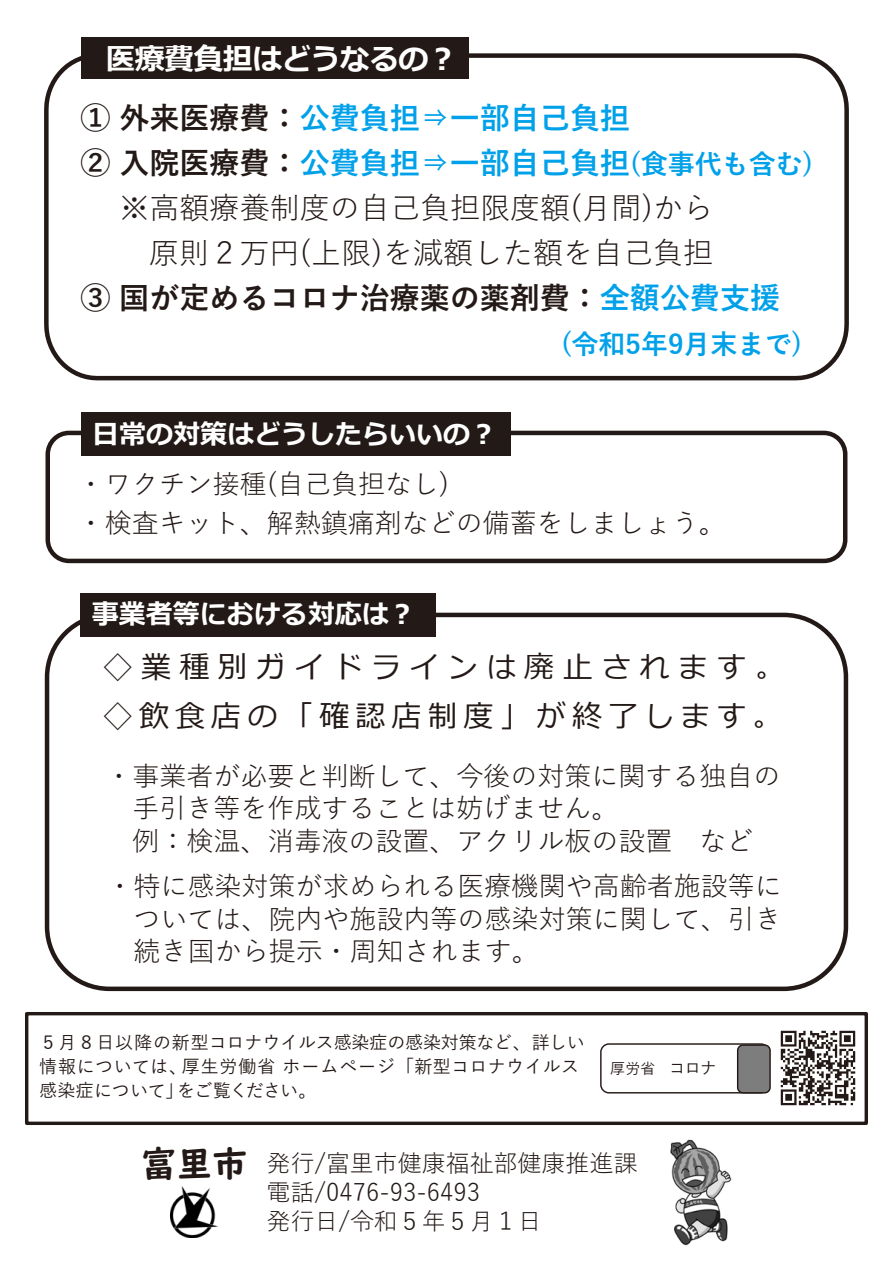
<style>
.page{position:relative;width:893px;height:1263px;background:#fff}
.page>*{position:absolute;margin:0;border:0;box-sizing:border-box;transform-origin:0 0}
.t1{font:36px "UD Digi Kyokasho N B";color:#231916}
.t2{font:700 30px "Yu Gothic";color:#00a1e9}
.t3{font:30px "Yu Gothic";color:#231916}
.t4{font:700 30px "Yu Gothic";color:#231916}
.t5{font:30px "Meiryo";letter-spacing:.195em;color:#231916}
.t6{font:30px "Meiryo";letter-spacing:.275em;color:#231916}
.t7{font:700 30px "Meiryo";letter-spacing:-.025em;color:#fff}
.t8{font:27px/32.4px "Yu Gothic";color:#231916}
.t9{font:700 27px "Meiryo";color:#fff}
.t10{font:700 27px "Yu Gothic";color:#00a1e9}
.t11{font:24px/28.8px "Yu Gothic";color:#231916}
.t12{font:500 18px/24px "Yu Gothic";letter-spacing:.02em;color:#231916}
.t13{font:500 15px "Yu Gothic";color:#231916}
.s1{color:#231916}
.s2{font-size:27px}
.s3{color:#00a1e9}
.s4{font-size:16.5px}
</style>
<div class="page">
<div style="left:46px;top:431px;width:801px;height:132px;border:4px solid #231916;border-radius:21px"></div>
<div style="left:81px;top:413px;width:429px;height:43px;background:#231916"></div>
<div style="left:45px;top:613px;width:803px;height:378px;border:4px solid #231916;border-radius:62px"></div>
<svg style="left:44px;top:53px;width:805px;height:328px"></svg>
<div style="left:81px;top:593px;width:355px;height:44px;background:#231916"></div>
<div style="left:81px;top:37px;width:388px;height:42px;background:#231916"></div>
<div style="left:25px;top:1012px;width:843px;height:113px;border:3px solid #231916"></div>
<div style="left:600px;top:1043px;width:170px;height:50px;border:1px solid #231916;border-radius:8px"></div>
<div style="left:738px;top:1045px;width:32px;height:48px;background:#7d7d7d;border-radius:5px"></div>
<div style="left:737px;top:1044px;width:34px;height:49px;border:1px solid #231916;border-radius:5px"></div>
<img style="left:171px;top:1186px;width:47px;height:51px">
<img style="left:670px;top:1139px;width:62px;height:107px">
<img style="left:780px;top:1030px;width:76px;height:76px">
<p class="t7" style="left:105px;top:38px;width:354px">医療費負担はどうなるの︖</p>
<p class="t2" style="left:81px;top:101px;width:551px"><span class="s1">① 外来医療費：</span>公費負担⇒一部自己負担</p>
<p class="t2" style="left:81px;top:146px;width:734px"><span class="s1">② 入院医療費：</span>公費負担⇒一部自己負担<span class="s2">(食事代も含む)</span></p>
<p class="t3" style="left:119px;top:180px;width:595px">※高額療養制度の自己負担限度額(月間)から</p>
<p class="t3" style="left:149px;top:225px;width:566px">原則２万円(上限)を減額した額を自己負担</p>
<p class="t4" style="left:81px;top:281px;width:701px">③ 国が定めるコロナ治療薬の薬剤費：<span class="s3">全額公費支援</span></p>
<p class="t10" style="left:561px;top:329px;width:243px">(令和5年9月末まで)</p>
<p class="t9" style="left:92px;top:415px;width:407px">日常の対策はどうしたらいいの︖</p>
<p class="t8" style="left:78px;top:464px;width:373px">・ワクチン接種(自己負担なし)</p>
<p class="t8" style="left:78px;top:504px;width:650px">・検査キット、解熱鎮痛剤などの備蓄をしましょう。</p>
<p class="t9" style="left:92px;top:595px;width:326px">事業者等における対応は︖</p>
<p class="t6" style="left:103px;top:647px;width:684px">◇業種別ガイドラインは廃止されます。</p>
<p class="t5" style="left:103px;top:695px;width:681px">◇飲食店の「確認店制度」が終了します。</p>
<p class="t8" style="left:132px;top:756px;width:650px;text-indent:-27px">・事業者が必要と判断して、今後の対策に関する独自の手引き等を作成することは妨げません。<br>例：検温、消毒液の設置、アクリル板の設置 など</p>
<p class="t8" style="left:134px;top:867px;width:649px;text-align:justify;text-indent:-27px">・特に感染対策が求められる医療機関や高齢者施設等については、院内や施設内等の感染対策に関して、引き続き国から提示・周知されます。</p>
<p class="t12" style="left:39px;top:1028px;width:547px">５月８日以降の新型コロナウイルス感染症の感染対策など、詳しい情報については、厚生労働省ホームページ「新型コロナウイルス感染症について」をご覧ください。</p>
<p class="t13" style="left:610px;top:1054px;width:108px">厚労省 <span class="s4">コロナ</span></p>
<h1 class="t1" style="left:141px;top:1142px;width:108px">富里市</h1>
<p class="t11" style="left:267px;top:1146px;width:372px">発行/富里市健康福祉部健康推進課電話/0476-93-6493<br>発行日/令和５年５月１日</p>
</div>
